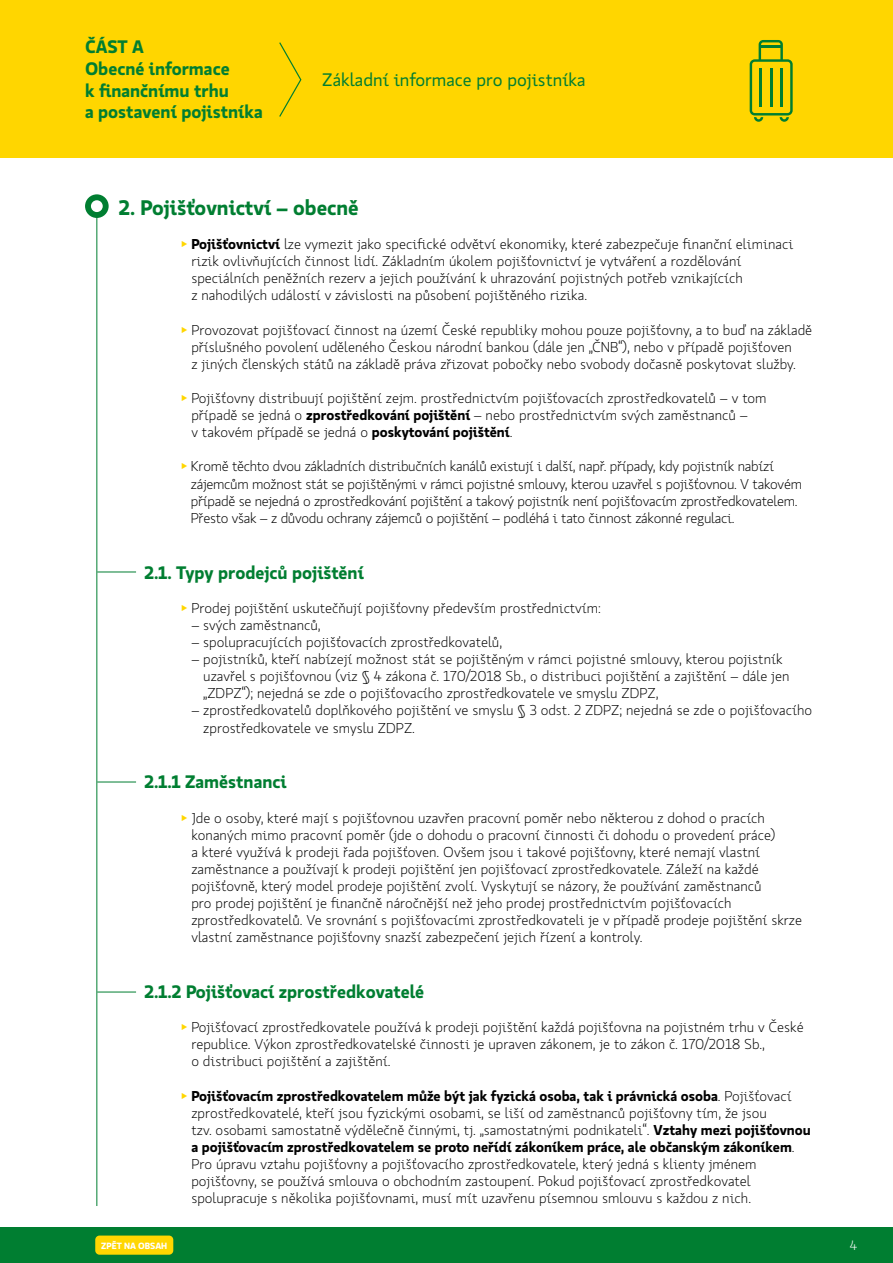
<style>
.page{position:relative;width:893px;height:1263px;background:#fff}
.page>*{position:absolute;margin:0;border:0;box-sizing:border-box;transform-origin:0 0}
.t1{font:700 21px "Koop Pro";color:#007e31}
.t2{font:700 18px/21.6px "Koop Pro";color:#007e31}
.t3{font:18px "Koop Pro";color:#007e31}
.t4{font:300 14.25px/17.1px "Koop Pro";color:#000}
.t5{font:300 14.25px/17.1px "Koop Pro";letter-spacing:-.02em;color:#000}
.t6{font:300 13.5px "Koop Pro";color:#fff}
.t7{font:700 9px "Koop Pro";color:#fff}
.s1{color:#ffd600}
.s2{font-weight:700}
</style>
<div class="page">
<div style="left:85px;top:194px;width:24px;height:24px;background:#007e31;border-radius:50%"></div>
<div style="left:91px;top:200px;width:12px;height:12px;background:#fff;border-radius:50%"></div>
<hr style="left:96px;top:215px;width:1px;height:991px;background:#007e31">
<hr style="left:97px;top:991px;width:39px;height:1px;background:#007e31">
<hr style="left:97px;top:781px;width:39px;height:1px;background:#007e31">
<hr style="left:97px;top:571px;width:39px;height:1px;background:#007e31">
<div style="left:0;top:1227px;width:893px;height:36px;background:#007e31"></div>
<div style="left:0;top:0;width:893px;height:157px;background:#ffd600"></div>
<svg style="left:279px;top:42px;width:23px;height:75px"></svg>
<svg style="left:750px;top:40px;width:43px;height:82px"></svg>
<div style="left:95px;top:1235px;width:78px;height:20px;background:#ffd600;border-radius:4px"></div>
<p class="t2" style="left:85px;top:36px;width:179px">ČÁST A<br>Obecné informace<br>k finančnímu trhu<br>a postavení pojistníka</p>
<p class="t3" style="left:322px;top:67px;width:265px">Základní informace pro pojistníka</p>
<h1 class="t1" style="left:119px;top:193px;width:241px">2. Pojišťovnictví – obecně</h1>
<p class="t4" style="left:191px;top:235px;width:603px;text-indent:-11px"><span class="s1">▶</span> <span class="s2">Pojišťovnictví</span> lze vymezit jako specifické odvětví ekonomiky, které zabezpečuje finanční eliminaci rizik ovlivňujících činnost lidí. Základním úkolem pojišťovnictví je vytváření a rozdělování speciálních peněžních rezerv a jejich používání k uhrazování pojistných potřeb vznikajících<br>z nahodilých událostí v závislosti na působení pojištěného rizika.</p>
<p class="t4" style="left:191px;top:321px;width:622px;text-indent:-11px"><span class="s1">▶</span> Provozovat pojišťovací činnost na území České republiky mohou pouze pojišťovny, a to buď na základě příslušného povolení uděleného Českou národní bankou (dále jen „ČNB“), nebo v případě pojišťoven<br>z jiných členských států na základě práva zřizovat pobočky nebo svobody dočasně poskytovat služby.</p>
<p class="t4" style="left:191px;top:389px;width:577px;text-indent:-11px"><span class="s1">▶</span> Pojišťovny distribuují pojištění zejm. prostřednictvím pojišťovacích zprostředkovatelů – v tom případě se jedná o <span class="s2">zprostředkování pojištění</span> – nebo prostřednictvím svých zaměstnanců –<br>v takovém případě se jedná o <span class="s2">poskytování pojištění</span>.</p>
<p class="t5" style="left:191px;top:458px;width:613px;text-indent:-10px"><span class="s1">▶</span> Kromě těchto dvou základních distribučních kanálů existují i další, např. případy, kdy pojistník nabízí zájemcům možnost stát se pojištěnými v rámci pojistné smlouvy, kterou uzavřel s pojišťovnou. V takovém případě se nejedná o zprostředkování pojištění a takový pojistník není pojišťovacím zprostředkovatelem.<br>Přesto však – z důvodu ochrany zájemců o pojištění – podléhá i tato činnost zákonné regulaci.</p>
<p class="t2" style="left:145px;top:561px;width:221px">2.1. Typy prodejců pojištění</p>
<p class="t4" style="left:181px;top:599px;width:422px"><span class="s1">▶</span> Prodej pojištění uskutečňují pojišťovny především prostřednictvím:</p>
<p class="t4" style="left:191px;top:616px;width:131px">– svých zaměstnanců,</p>
<p class="t4" style="left:191px;top:633px;width:312px">– spolupracujících pojišťovacích zprostředkovatelů,</p>
<p class="t4" style="left:203px;top:650px;width:588px;text-indent:-12px">– pojistníků, kteří nabízejí možnost stát se pojištěným v rámci pojistné smlouvy, kterou pojistník uzavřel s pojišťovnou (viz § 4 zákona č. 170/2018 Sb., o distribuci pojištění a zajištění – dále jen „ZDPZ“); nejedná se zde o pojišťovacího zprostředkovatele ve smyslu ZDPZ,</p>
<p class="t4" style="left:203px;top:702px;width:610px;text-indent:-12px">– zprostředkovatelů doplňkového pojištění ve smyslu § 3 odst. 2 ZDPZ; nejedná se zde o pojišťovacího zprostředkovatele ve smyslu ZDPZ.</p>
<p class="t2" style="left:145px;top:770px;width:144px">2.1.1 Zaměstnanci</p>
<p class="t4" style="left:191px;top:809px;width:612px;text-indent:-11px"><span class="s1">▶</span> Jde o osoby, které mají s pojišťovnou uzavřen pracovní poměr nebo některou z dohod o pracích konaných mimo pracovní poměr (jde o dohodu o pracovní činnosti či dohodu o provedení práce)<br>a které využívá k prodeji řada pojišťoven. Ovšem jsou i takové pojišťovny, které nemají vlastní zaměstnance a používají k prodeji pojištění jen pojišťovací zprostředkovatele. Záleží na každé pojišťovně, který model prodeje pojištění zvolí. Vyskytují se názory, že používání zaměstnanců<br>pro prodej pojištění je finančně náročnější než jeho prodej prostřednictvím pojišťovacích zprostředkovatelů. Ve srovnání s pojišťovacími zprostředkovateli je v případě prodeje pojištění skrze vlastní zaměstnance pojišťovny snazší zabezpečení jejich řízení a kontroly.</p>
<p class="t2" style="left:145px;top:980px;width:281px">2.1.2 Pojišťovací zprostředkovatelé</p>
<p class="t4" style="left:191px;top:1018px;width:614px;text-indent:-11px"><span class="s1">▶</span> Pojišťovací zprostředkovatele používá k prodeji pojištění každá pojišťovna na pojistném trhu v České republice. Výkon zprostředkovatelské činnosti je upraven zákonem, je to zákon č. 170/2018 Sb.,<br>o distribuci pojištění a zajištění.</p>
<p class="t4" style="left:191px;top:1087px;width:621px;text-indent:-11px"><span class="s1">▶</span> <span class="s2">Pojišťovacím zprostředkovatelem může být jak fyzická osoba, tak i právnická osoba</span>. Pojišťovací zprostředkovatelé, kteří jsou fyzickými osobami, se liší od zaměstnanců pojišťovny tím, že jsou<br>tzv. osobami samostatně výdělečně činnými, tj. „samostatnými podnikateli“. <span class="s2">Vztahy mezi pojišťovnou a pojišťovacím zprostředkovatelem se proto neřídí zákoníkem práce, ale občanským zákoníkem</span>.<br>Pro úpravu vztahu pojišťovny a pojišťovacího zprostředkovatele, který jedná s klienty jménem pojišťovny, se používá smlouva o obchodním zastoupení. Pokud pojišťovací zprostředkovatel spolupracuje s několika pojišťovnami, musí mít uzavřenu písemnou smlouvu s každou z nich.</p>
<p class="t7" style="left:101px;top:1239px;width:67px">ZPĚT NA OBSAH</p>
<p class="t6" style="left:850px;top:1236px;width:9px">4</p>
</div>
